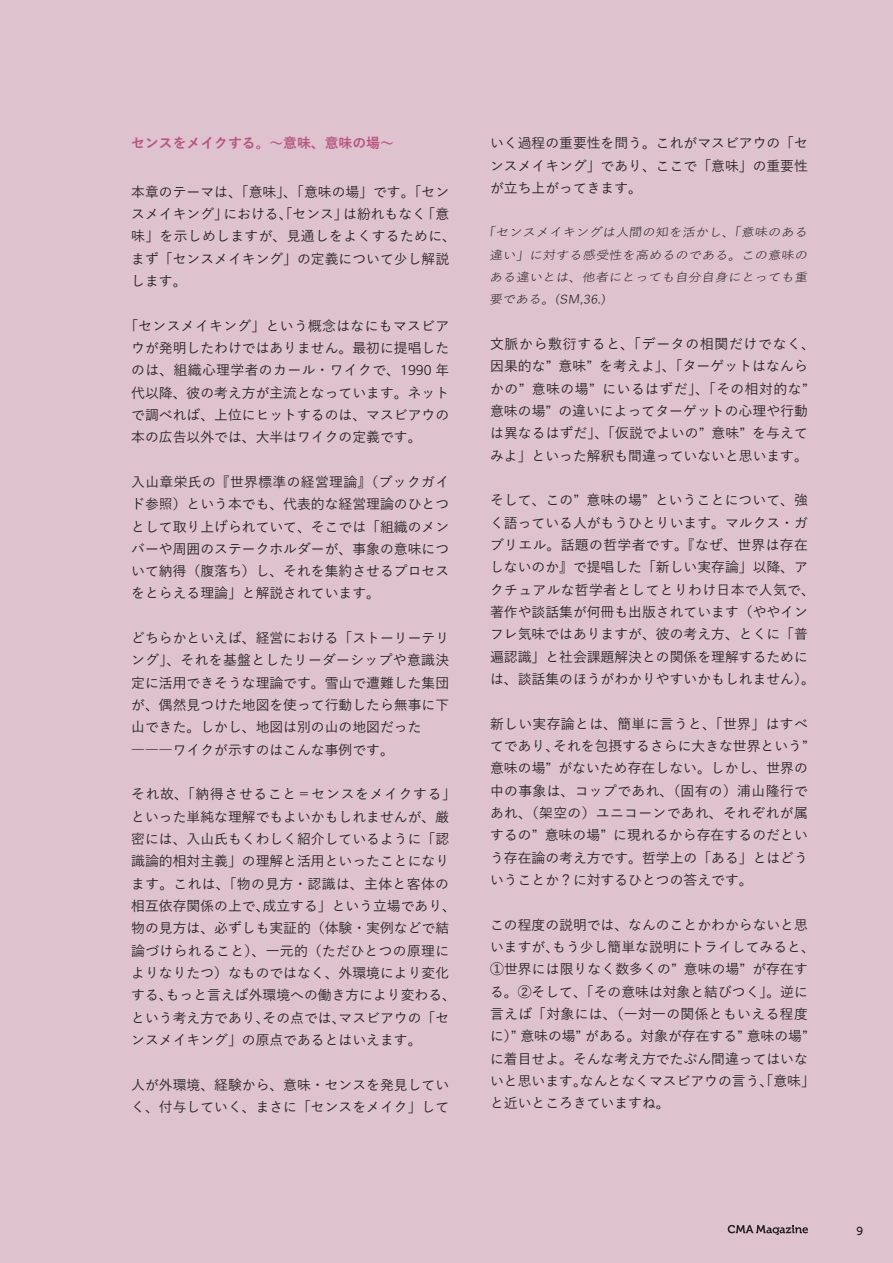
<style>
.page{position:relative;width:893px;height:1263px;background:#dec2cd}
.page>*{position:absolute;margin:0;border:0;box-sizing:border-box;transform-origin:0 0}
.t1{font:500 13.8px/22.4px "Yu Gothic";color:#231f20}
.t2{font:700 13.8px "Yu Gothic";color:#b6547e}
.t3{font:11.7px "Museo 500";color:#231f20}
.t4{font:italic 11.55px/22.2px "Yu Gothic";color:#231f20;scale:1.14 1}
.s1{font-family:"Frutiger LT Pro";font-weight:300;font-size:14.25px}
</style>
<div class="page">
<svg style="left:728px;top:1225px;width:80px;height:10px"></svg>
<p class="t2" style="left:131px;top:135px;width:264px">センスをメイクする。～意味、意味の場～</p>
<p class="t1" style="left:131px;top:179px;width:326px">本章のテーマは、「意味」、「意味の場」です。「センスメイキング」における、「センス」は紛れもなく「意味」を示しめしますが、見通しをよくするために、まず「センスメイキング」の定義について少し解説します。</p>
<p class="t1" style="left:131px;top:312px;width:319px;text-align:justify;text-indent:-7px">「センスメイキング」という概念はなにもマスビアウが発明したわけではありません。最初に提唱したのは、組織心理学者のカール・ワイクで、<span class="s1">1990</span> 年代以降、彼の考え方が主流となっています。ネットで調べれば、上位にヒットするのは、マスビアウの本の広告以外では、大半はワイクの定義です。</p>
<p class="t1" style="left:131px;top:469px;width:319px;text-align:justify">入山章栄氏の『世界標準の経営理論』（ブックガイド参照）という本でも、代表的な経営理論のひとつとして取り上げられていて、そこでは「組織のメンバーや周囲のステークホルダーが、事象の意味について納得（腹落ち）し、それを集約させるプロセスをとらえる理論」と解説されています。</p>
<p class="t1" style="left:131px;top:625px;width:319px">どちらかといえば、経営における「ストーリーテリング」、それを基盤としたリーダーシップや意識決定に活用できそうな理論です。雪山で遭難した集団が、偶然見つけた地図を使って行動したら無事に下山できた。しかし、地図は別の山の地図だった―――ワイクが示すのはこんな事例です。</p>
<p class="t1" style="left:131px;top:781px;width:326px">それ故、「納得させること＝センスをメイクする」といった単純な理解でもよいかもしれませんが、厳密には、入山氏もくわしく紹介しているように「認識論的相対主義」の理解と活用といったことになります。これは、「物の見方・認識は、主体と客体の相互依存関係の上で、成立する」という立場であり、物の見方は、必ずしも実証的（体験・実例などで結論づけられること）、一元的（ただひとつの原理によりなりたつ）なものではなく、外環境により変化する、もっと言えば外環境への働き方により変わる、という考え方であり、その点では、マスビアウの「センスメイキング」の原点であるとはいえます。</p>
<p class="t1" style="left:131px;top:1071px;width:319px">人が外環境、経験から、意味・センスを発見していく、付与していく、まさに「センスをメイク」して</p>
<p class="t1" style="left:490px;top:130px;width:319px;text-align:justify">いく過程の重要性を問う。これがマスビアウの「センスメイキング」であり、ここで「意味」の重要性が立ち上がってきます。</p>
<p class="t4" style="left:482px;top:234px;width:285px;rotate:-5deg">「センスメイキングは人間の知を活かし、「意味のある違い」に対する感受性を高めるのである。この意味のある違いとは、他者にとっても自分自身にとっても重</p>
<p class="t4" style="left:489px;top:293px;width:103px;rotate:-5deg">要である。(SM,36.)</p>
<p class="t1" style="left:490px;top:331px;width:326px">文脈から敷衍すると、「データの相関だけでなく、因果的な” 意味” を考えよ」、「ターゲットはなんらかの” 意味の場” にいるはずだ」、「その相対的な”意味の場” の違いによってターゲットの心理や行動は異なるはずだ」、「仮説でよいの” 意味” を与えてみよ」といった解釈も間違っていないと思います。</p>
<p class="t1" style="left:490px;top:487px;width:326px">そして、この” 意味の場” ということについて、強く語っている人がもうひとりいます。マルクス・ガブリエル。話題の哲学者です。『なぜ、世界は存在しないのか』で提唱した「新しい実存論」以降、アクチュアルな哲学者としてとりわけ日本で人気で、著作や談話集が何冊も出版されています（ややインフレ気味ではありますが、彼の考え方、とくに「普遍認識」と社会課題解決との関係を理解するためには、談話集のほうがわかりやすいかもしれません）。</p>
<p class="t1" style="left:490px;top:711px;width:319px;text-align:justify">新しい実存論とは、簡単に言うと、「世界」はすべてであり、それを包摂するさらに大きな世界という”意味の場” がないため存在しない。しかし、世界の中の事象は、コップであれ、（固有の）浦山隆行であれ、（架空の）ユニコーンであれ、それぞれが属するの” 意味の場” に現れるから存在するのだという存在論の考え方です。哲学上の「ある」とはどういうことか？に対するひとつの答えです。</p>
<p class="t1" style="left:490px;top:911px;width:326px">この程度の説明では、なんのことかわからないと思いますが、もう少し簡単な説明にトライしてみると、<br>①世界には限りなく数多くの” 意味の場” が存在する。②そして、「その意味は対象と結びつく」。逆に言えば「対象には、（一対一の関係ともいえる程度に）” 意味の場” がある。対象が存在する” 意味の場”に着目せよ。そんな考え方でたぶん間違ってはいないと思います。なんとなくマスビアウの言う、「意味」と近いところきていますね。</p>
<p class="t3" style="left:857px;top:1224px;width:8px">9</p>
</div>
